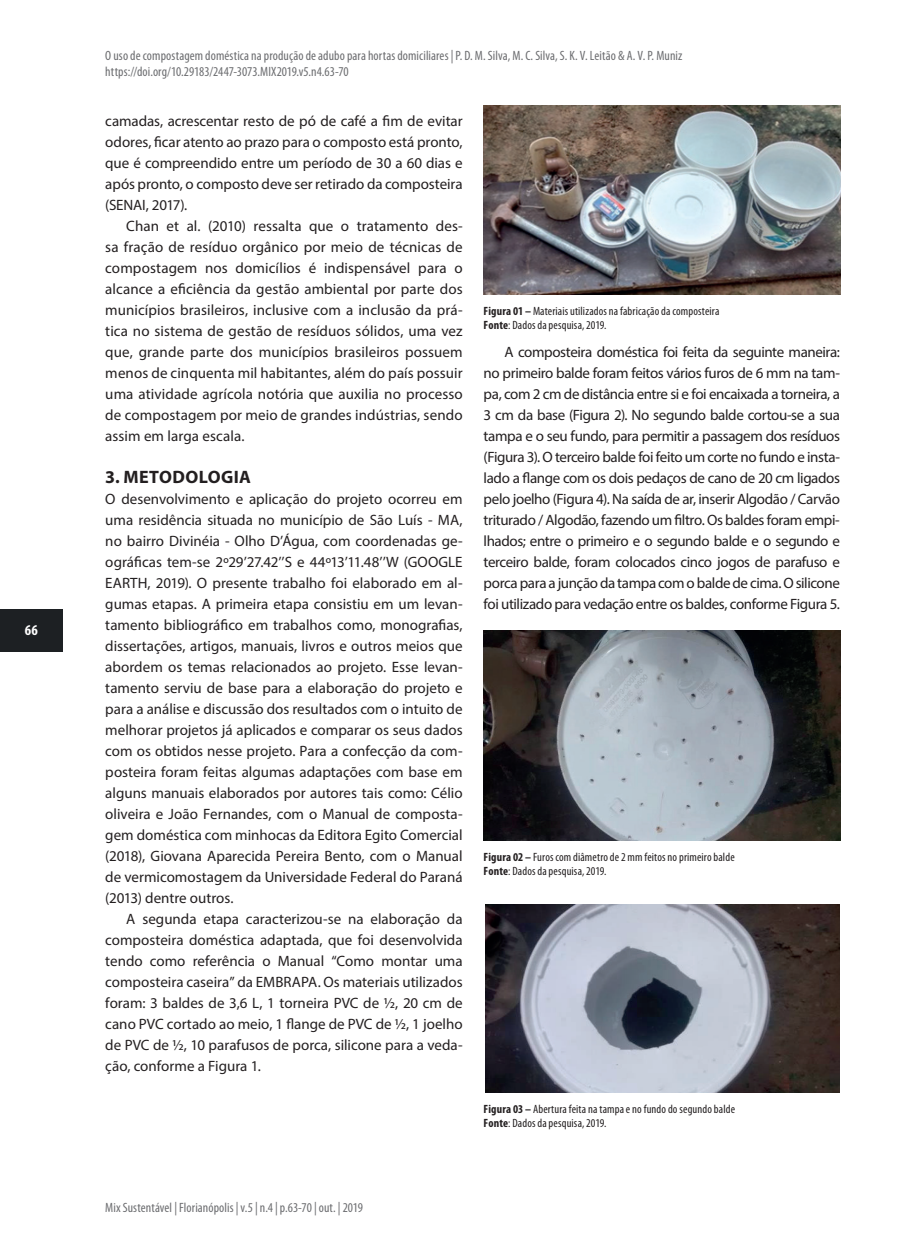
<style>
.page{position:relative;width:903px;height:1260px;background:#fff}
.page>*{position:absolute;margin:0;border:0;box-sizing:border-box;transform-origin:0 0}
.t1{font:700 18px "Myriad Pro";letter-spacing:.02em;color:#231f20}
.t2{font:15px/21px "Myriad Pro";color:#231f20;text-align:justify}
.t3{font:700 condensed 15px "Myriad Pro";color:#fff}
.t4{font:condensed 13.5px/16.5px "Myriad Pro";letter-spacing:.005em;color:#6c6d70}
.t5{font:condensed 12px/14.4px "Myriad Pro";letter-spacing:.01em;color:#231f20}
.s1{font-weight:700}
</style>
<div class="page">
<div style="left:0;top:609px;width:63px;height:43px;background:#1d2023"></div>
<img style="left:484px;top:630px;width:357px;height:210px">
<img style="left:486px;top:904px;width:354px;height:188px">
<img style="left:484px;top:105px;width:357px;height:189px">
<p class="t3" style="left:25px;top:620px;width:14px">66</p>
<p class="t4" style="left:105px;top:47px;width:579px">O uso de compostagem doméstica na produção de adubo para hortas domiciliares | P. D. M. Silva, M. C. Silva, S. K. V. Leitão &amp; A. V. P. Muniz https://doi.org/10.29183/2447-3073.MIX2019.v5.n4.63-70</p>
<p class="t2" style="left:105px;top:110px;width:359px">camadas, acrescentar resto de pó de café a fim de evitar odores, ficar atento ao prazo para o composto está pronto, que é compreendido entre um período de 30 a 60 dias e após pronto, o composto deve ser retirado da composteira (SENAI, 2017).</p>
<p class="t2" style="left:105px;top:215px;width:359px;text-indent:21px">Chan et al. (2010) ressalta que o tratamento des&shy;sa fração de resíduo orgânico por meio de técnicas de compostagem nos domicílios é indispensável para o alcance a eficiência da gestão ambiental por parte dos municípios brasileiros, inclusive com a inclusão da prá&shy;tica no sistema de gestão de resíduos sólidos, uma vez que, grande parte dos municípios brasileiros possuem menos de cinquenta mil habitantes, além do país possuir uma atividade agrícola notória que auxilia no processo de compostagem por meio de grandes indústrias, sendo assim em larga escala.</p>
<p class="t1" style="left:105px;top:465px;width:147px">3. METODOLOGIA</p>
<p class="t2" style="left:105px;top:488px;width:359px">O desenvolvimento e aplicação do projeto ocorreu em uma residência situada no município de São Luís - MA, no bairro Divinéia - Olho D’Água, com coordenadas ge&shy;ográficas tem-se 2º29’27.42’’S e 44º13’11.48’’W (GOOGLE EARTH, 2019). O presente trabalho foi elaborado em al&shy;gumas etapas. A primeira etapa consistiu em um levan&shy;tamento bibliográfico em trabalhos como, monografias, dissertações, artigos, manuais, livros e outros meios que abordem os temas relacionados ao projeto. Esse levan&shy;tamento serviu de base para a elaboração do projeto e para a análise e discussão dos resultados com o intuito de melhorar projetos já aplicados e comparar os seus dados com os obtidos nesse projeto. Para a confecção da com&shy;posteira foram feitas algumas adaptações com base em alguns manuais elaborados por autores tais como: Célio oliveira e João Fernandes, com o Manual de composta&shy;gem doméstica com minhocas da Editora Egito Comercial (2018), Giovana Aparecida Pereira Bento, com o Manual de vermicomostagem da Universidade Federal do Paraná (2013) dentre outros.</p>
<p class="t2" style="left:105px;top:908px;width:359px;text-indent:21px">A segunda etapa caracterizou-se na elaboração da composteira doméstica adaptada, que foi desenvolvida tendo como referência o Manual “Como montar uma composteira caseira” da EMBRAPA. Os materiais utilizados foram: 3 baldes de 3,6 L, 1 torneira PVC de ½, 20 cm de cano PVC cortado ao meio, 1 flange de PVC de ½, 1 joelho de PVC de ½, 10 parafusos de porca, silicone para a veda&shy;ção, conforme a Figura 1.</p>
<p class="t5" style="left:484px;top:304px;width:237px"><span class="s1">Figura 01 –</span> Materiais utilizados na fabricação da composteira<br><span class="s1">Fonte</span>: Dados da pesquisa, 2019.</p>
<p class="t2" style="left:484px;top:341px;width:358px;text-indent:21px">A composteira doméstica foi feita da seguinte maneira: no primeiro balde foram feitos vários furos de 6 mm na tam&shy;pa, com 2 cm de distância entre si e foi encaixada a torneira, a 3 cm da base (Figura 2). No segundo balde cortou-se a sua tampa e o seu fundo, para permitir a passagem dos resíduos (Figura 3). O terceiro balde foi feito um corte no fundo e insta&shy;lado a flange com os dois pedaços de cano de 20 cm ligados pelo joelho (Figura 4). Na saída de ar, inserir Algodão / Carvão triturado / Algodão, fazendo um filtro. Os baldes foram empi&shy;lhados; entre o primeiro e o segundo balde e o segundo e terceiro balde, foram colocados cinco jogos de parafuso e porca para a junção da tampa com o balde de cima. O silicone foi utilizado para vedação entre os baldes, conforme Figura 5.</p>
<p class="t5" style="left:484px;top:850px;width:253px"><span class="s1">Figura 02 –</span> Furos com diâmetro de 2 mm feitos no primeiro balde<br><span class="s1">Fonte</span>: Dados da pesquisa, 2019.</p>
<p class="t5" style="left:484px;top:1102px;width:253px"><span class="s1">Figura 03 –</span> Abertura feita na tampa e no fundo do segundo balde<br><span class="s1">Fonte</span>: Dados da pesquisa, 2019.</p>
<p class="t4" style="left:105px;top:1199px;width:259px">Mix Sustentável | Florianópolis | v.5 | n.4 | p.63-70 | out. | 2019</p>
</div>
